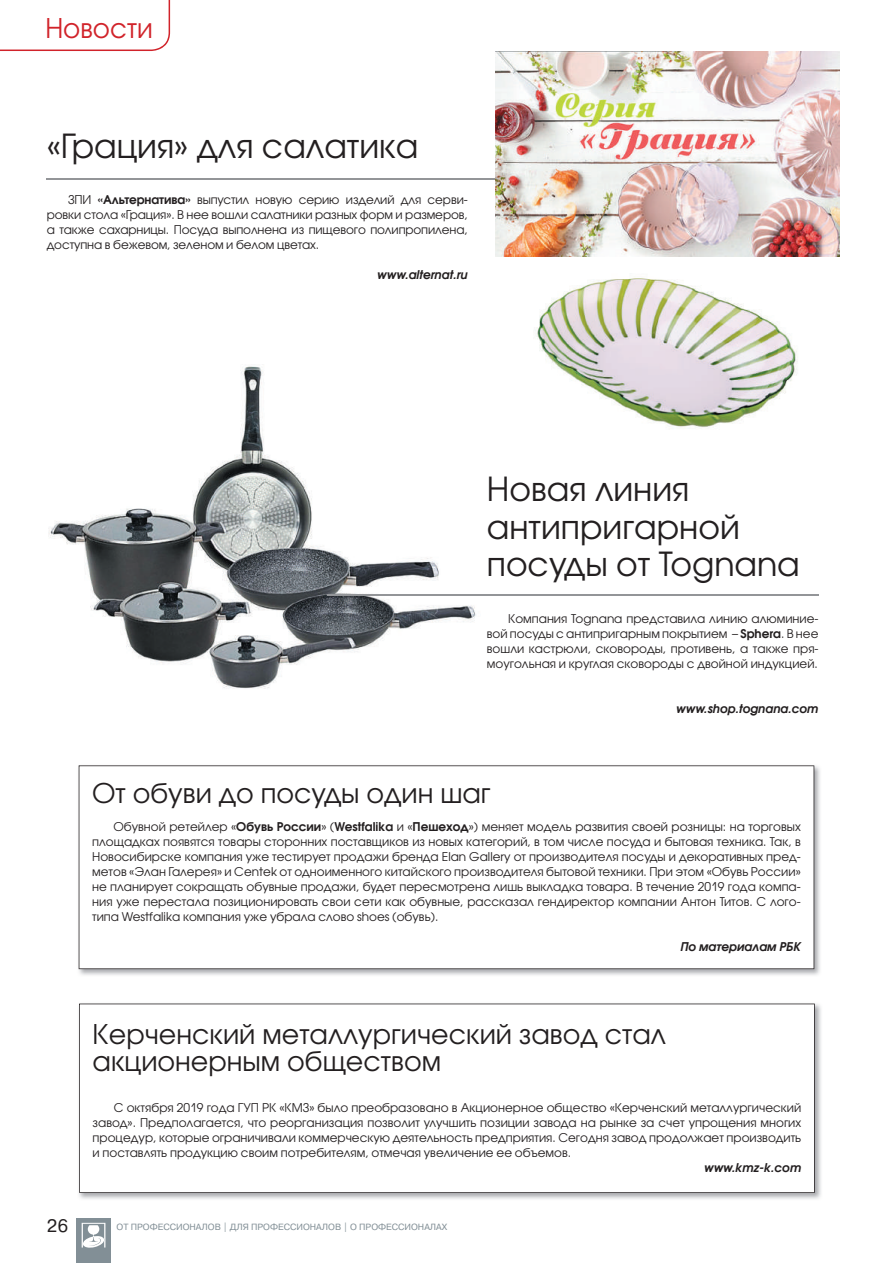
<style>
.page{position:relative;width:893px;height:1263px;background:#fff}
.page>*{position:absolute;margin:0;border:0;box-sizing:border-box;transform-origin:0 0}
.t1{font:33px/37.5px "Avant Garde Gothic C";color:#231f20}
.t2{font:27px/27px "Avant Garde Gothic C";color:#231f20}
.t3{font:27px "Avant Garde Gothic C";color:#d1232a}
.t4{font:18px "Pragmatica C";color:#231f20}
.t5{font:12px/15px "Avant Garde Gothic C";color:#231f20;text-align:justify}
.t6{font:italic 600 12px "Avant Garde Gothic C";color:#231f20}
.t7{font:9px "Pragmatica C";color:#828f96}
.s1{font-weight:600}
</style>
<div class="page">
<hr style="left:47px;top:179px;width:612px;height:1px;background:#939598">
<img style="left:536px;top:278px;width:262px;height:151px">
<svg style="left:0;top:0;width:170px;height:51px"></svg>
<div style="left:77px;top:1218px;width:34px;height:45px;background:#828f96"></div>
<svg style="left:82px;top:1223px;width:23px;height:25px"></svg>
<img style="left:495px;top:51px;width:344px;height:206px">
<img style="left:79px;top:1004px;width:742px;height:195px">
<svg style="left:79px;top:1003px;width:736px;height:190px"></svg>
<img style="left:78px;top:765px;width:742px;height:210px">
<svg style="left:79px;top:765px;width:735px;height:204px"></svg>
<img style="left:48px;top:366px;width:435px;height:323px">
<hr style="left:327px;top:594px;width:492px;height:1px;background:#939598">
<h2 class="t3" style="left:45px;top:12px;width:109px">Новости</h2>
<h1 class="t1" style="left:47px;top:127px;width:373px">«Грация» для салатика</h1>
<p class="t5" style="left:47px;top:192px;width:422px;text-indent:21px">ЗПИ <span class="s1">«альтернатива»</span> выпустил новую серию изделий для серви&shy;ровки стола «Грация». В нее вошли салатники разных форм и размеров, а также сахарницы. Посуда выполнена из пищевого полипропилена, доступна в бежевом, зеленом и белом цветах.</p>
<p class="t6" style="left:377px;top:267px;width:92px">www.alternat.ru</p>
<h1 class="t1" style="left:487px;top:470px;width:314px">Новая линия антипригарной посуды от Tognana</h1>
<p class="t5" style="left:487px;top:611px;width:333px;text-indent:21px">Компания Tognana представила линию алюминие&shy;вой посуды с антипригарным покрытием – <span class="s1">Sphera</span>. В нее вошли кастрюли, сковороды, противень, а также пря&shy;моугольная и круглая сковороды с двойной индукцией.</p>
<p class="t6" style="left:676px;top:701px;width:144px">www.shop.tognana.com</p>
<h2 class="t2" style="left:92px;top:779px;width:400px">От обуви до посуды один шаг</h2>
<p class="t5" style="left:92px;top:819px;width:710px;text-indent:21px">Обувной ретейлер «<span class="s1">обувь россии</span>» (<span class="s1">Westfalika</span> и «<span class="s1">пешеход</span>») меняет модель развития своей розницы: на торговых площадках появятся товары сторонних поставщиков из новых категорий, в том числе посуда и бытовая техника. Так, в Новосибирске компания уже тестирует продажи бренда Elan Gallery от производителя посуды и декоративных пред&shy;метов «Элан Галерея» и Centek от одноименного китайского производителя бытовой техники. При этом «Обувь России» не планирует сокращать обувные продажи, будет пересмотрена лишь выкладка товара. В течение 2019 года компа&shy;ния уже перестала позиционировать свои сети как обувные, рассказал гендиректор компании Антон Титов. С лого&shy;типа Westfalika компания уже убрала слово shoes (обувь).</p>
<p class="t6" style="left:680px;top:940px;width:122px">По материалам РБК</p>
<h2 class="t2" style="left:93px;top:1021px;width:575px">Керченский металлургический завод стал акционерным обществом</h2>
<p class="t5" style="left:93px;top:1100px;width:710px;text-indent:21px">С октября 2019 года ГУП РК «КМЗ» было преобразовано в Акционерное общество «Керченский металлургический завод». Предполагается, что реорганизация позволит улучшить позиции завода на рынке за счет упрощения многих процедур, которые ограничивали коммерческую деятельность предприятия. Сегодня завод продолжает производить и поставлять продукцию своим потребителям, отмечая увеличение ее объемов.</p>
<p class="t6" style="left:704px;top:1160px;width:99px">www.kmz-k.com</p>
<h3 class="t4" style="left:47px;top:1216px;width:23px">26</h3>
<p class="t7" style="left:117px;top:1222px;width:332px">ОТ ПРОФЕССИОНАЛОВ | ДЛЯ ПРОФЕССИОНАЛОВ | О ПРОФЕССИОНАЛАХ</p>
</div>
